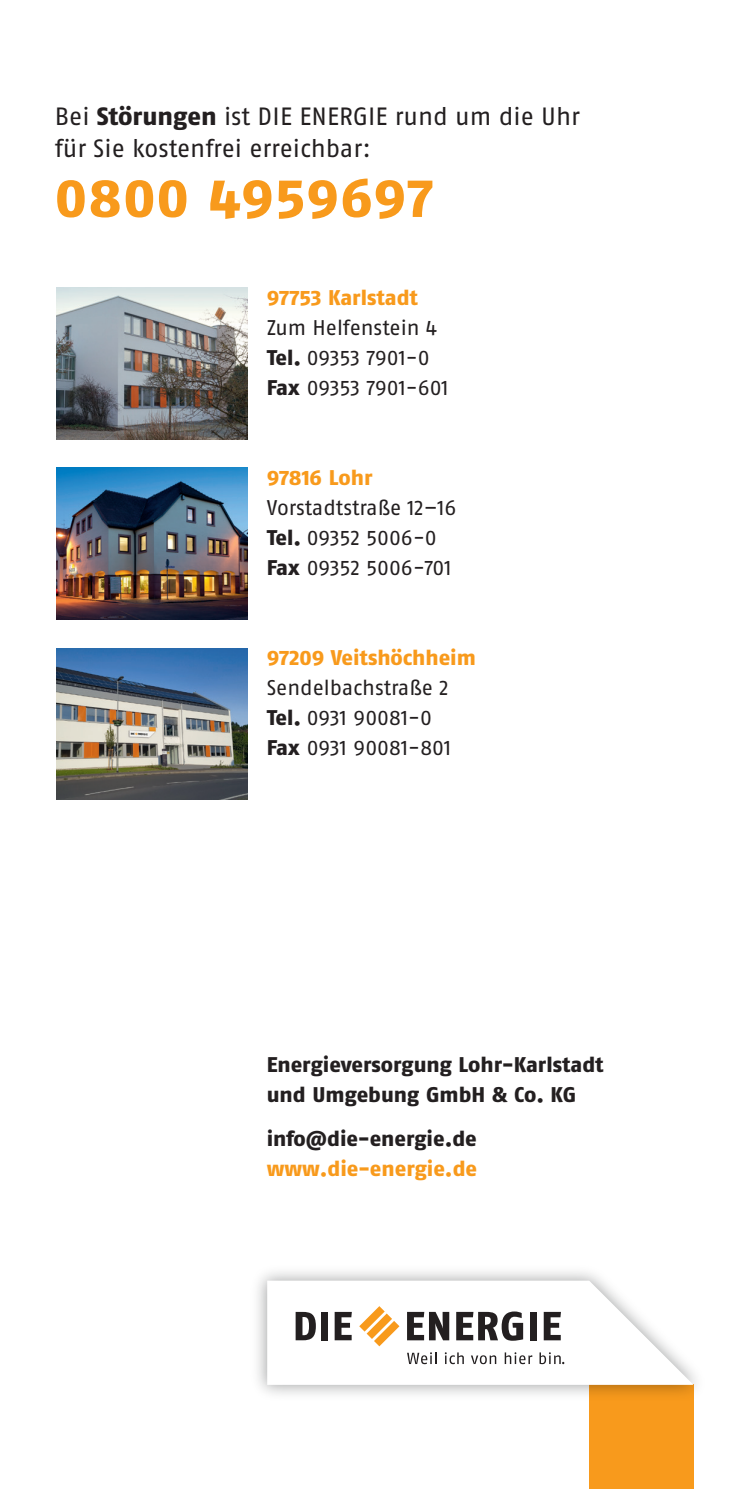
<style>
.page{position:relative;width:745px;height:1489px;background:#fff}
.page>*{position:absolute;margin:0;border:0;box-sizing:border-box;transform-origin:0 0}
.t1{font:800 55px "Fago OT";letter-spacing:.025em;color:#f89a1c}
.t2{font:25px/32.5px "Fago OT";color:#231f20}
.t3{font:21.25px/30px "Fago OT";letter-spacing:-.005em;color:#231f20}
.t4{font:800 21.25px/30px "Fago OT";letter-spacing:-.005em;color:#231f20}
.t5{font:800 21.25px "Fago OT";color:#f89a1c}
.s1{font-weight:800}
</style>
<div class="page">
<img style="left:57px;top:288px;width:190px;height:151px">
<img style="left:57px;top:468px;width:190px;height:151px">
<img style="left:57px;top:648px;width:190px;height:151px">
<div style="left:588px;top:1384px;width:105px;height:104px;background:#f89a1c"></div>
<img style="left:257px;top:1271px;width:439px;height:134px">
<svg style="left:267px;top:1280px;width:426px;height:104px"></svg>
<p class="t2" style="left:55px;top:100px;width:526px">Bei <span class="s1">Störungen</span> ist DIE ENERGIE rund um die Uhr für Sie kostenfrei erreichbar:</p>
<h1 class="t1" style="left:55px;top:165px;width:379px">0800 4959697</h1>
<p class="t5" style="left:266px;top:284px;width:153px">97753 Karlstadt</p>
<p class="t3" style="left:266px;top:312px;width:183px">Zum Helfenstein 4<br><span class="s1">Tel.</span> 09353 7901- 0<br><span class="s1">Fax</span> 09353 7901- 601</p>
<p class="t5" style="left:266px;top:464px;width:107px">97816 Lohr</p>
<p class="t3" style="left:266px;top:492px;width:191px">Vorstadtstraße 12–16<br><span class="s1">Tel.</span> 09352 5006-0<br><span class="s1">Fax</span> 09352 5006-701</p>
<p class="t5" style="left:266px;top:644px;width:210px">97209 Veitshöchheim</p>
<p class="t3" style="left:266px;top:672px;width:186px">Sendelbachstraße 2<br><span class="s1">Tel.</span> 0931 90081- 0<br><span class="s1">Fax</span> 0931 90081-801</p>
<p class="t4" style="left:266px;top:1049px;width:338px">Energieversorgung Lohr-Karlstadt und Umgebung GmbH &amp; Co. KG</p>
<p class="t4" style="left:266px;top:1123px;width:211px">info@die-energie.de</p>
<p class="t5" style="left:266px;top:1156px;width:212px">www.die-energie.de</p>
</div>
